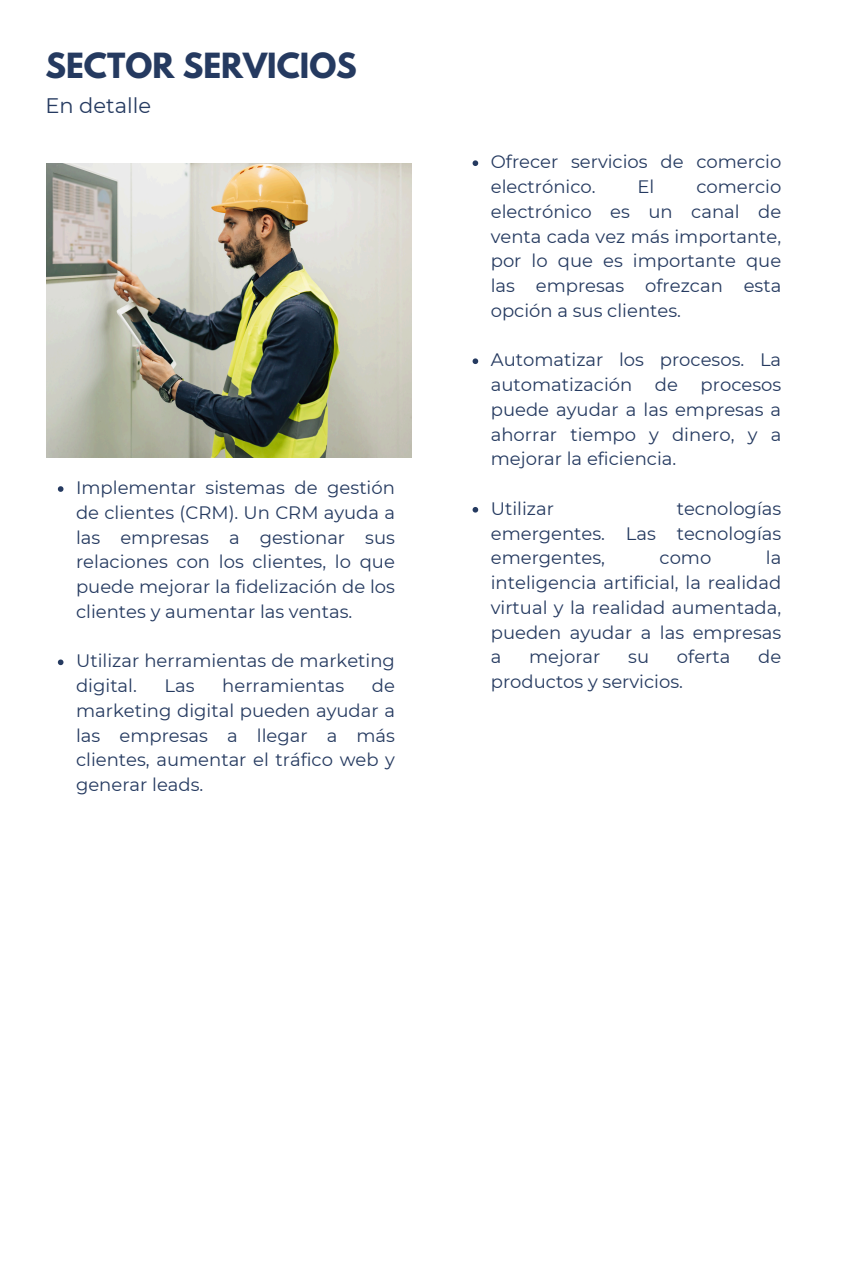
<style>
.page{position:relative;width:851px;height:1276px;background:#fff}
.page>*{position:absolute;margin:0;border:0;box-sizing:border-box;transform-origin:0 0}
.t1{font:700 30.75px "League Spartan";color:#253a60}
.t2{font:21px "Montserrat";color:#253a60}
.t3{font:18px/24.8px "Montserrat";color:#253a60;text-align:justify}
</style>
<div class="page">
<svg style="left:58px;top:486px;width:5px;height:6px"></svg>
<svg style="left:58px;top:659px;width:5px;height:6px"></svg>
<img style="left:47px;top:163px;width:364px;height:294px">
<svg style="left:472px;top:160px;width:6px;height:6px"></svg>
<svg style="left:472px;top:358px;width:6px;height:6px"></svg>
<svg style="left:472px;top:507px;width:6px;height:5px"></svg>
<h1 class="t1" style="left:45px;top:50px;width:313px">SECTOR SERVICIOS</h1>
<h2 class="t2" style="left:45px;top:93px;width:107px">En detalle</h2>
<p class="t3" style="left:76px;top:475px;width:320px">Implementar sistemas de gestión de clientes (CRM). Un CRM ayuda a las empresas a gestionar sus relaciones con los clientes, lo que puede mejorar la fidelización de los clientes y aumentar las ventas.</p>
<p class="t3" style="left:76px;top:648px;width:320px">Utilizar herramientas de marketing digital.</p>
<p class="t3" style="left:76px;top:673px;width:320px;text-indent:296px">de marketing digital pueden ayudar a las empresas a llegar a más clientes, aumentar el tráfico web y generar leads.</p>
<p class="t3" style="left:165px;top:673px;width:32px">Las</p>
<p class="t3" style="left:222px;top:673px;width:123px">herramientas</p>
<p class="t3" style="left:491px;top:149px;width:292px">Ofrecer servicios de comercio electrónico.</p>
<p class="t3" style="left:491px;top:174px;width:292px;text-indent:205px">comercio electrónico es un canal de venta cada vez más importante, por lo que es importante que las empresas ofrezcan esta opción a sus clientes.</p>
<p class="t3" style="left:491px;top:347px;width:292px">Automatizar los procesos. La automatización</p>
<p class="t3" style="left:637px;top:174px;width:18px">El</p>
<p class="t3" style="left:655px;top:372px;width:25px">de</p>
<p class="t3" style="left:491px;top:372px;width:292px;text-indent:210px">procesos puede ayudar a las empresas a ahorrar tiempo y dinero, y a mejorar la eficiencia.</p>
<p class="t3" style="left:491px;top:496px;width:65px">Utilizar</p>
<p class="t3" style="left:491px;top:496px;width:292px;text-indent:186px">tecnologías emergentes. Las tecnologías emergentes,</p>
<p class="t3" style="left:491px;top:545px;width:292px;text-indent:275px">la inteligencia artificial, la realidad virtual y la realidad aumentada, pueden ayudar a las empresas a</p>
<p class="t3" style="left:659px;top:545px;width:53px">como</p>
<p class="t3" style="left:529px;top:644px;width:73px">mejorar</p>
<p class="t3" style="left:628px;top:644px;width:22px">su</p>
<p class="t3" style="left:677px;top:644px;width:55px">oferta</p>
<p class="t3" style="left:758px;top:644px;width:25px">de</p>
<p class="t3" style="left:491px;top:669px;width:194px">productos y servicios.</p>
</div>
